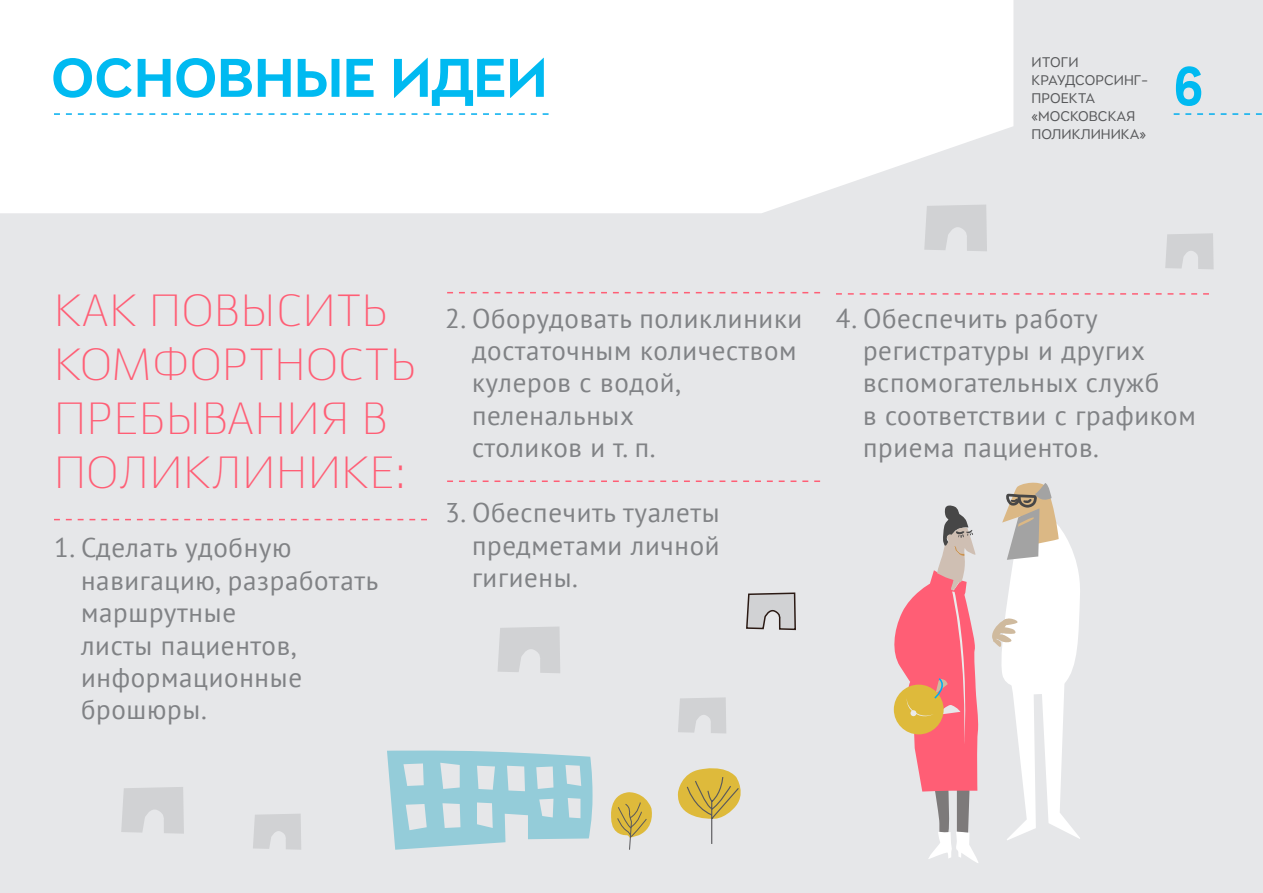
<style>
.page{position:relative;width:1263px;height:893px;background:#e6e7e9}
.page>*{position:absolute;margin:0;border:0;box-sizing:border-box;transform-origin:0 0}
.t1{font:700 58.35px "Littera Plain";color:#00baf1}
.t2{font:300 45px/54px "ALS Ekibastuz";color:#ff5e75}
.t3{font:27px/32.4px "PT Sans";letter-spacing:.025em;color:#808285}
.t4{font:15px/18px "Littera Plain";color:#57585a}
</style>
<div class="page">
<div style="left:0;top:0;width:1013px;height:213px;background:#fff"></div>
<svg style="left:54px;top:113px;width:495px;height:2px"></svg>
<svg style="left:54px;top:519px;width:373px;height:1px"></svg>
<svg style="left:447px;top:292px;width:373px;height:1px"></svg>
<svg style="left:447px;top:480px;width:373px;height:2px"></svg>
<svg style="left:836px;top:293px;width:373px;height:2px"></svg>
<svg style="left:1174px;top:113px;width:88px;height:2px"></svg>
<svg style="left:677px;top:768px;width:64px;height:76px"></svg>
<svg style="left:387px;top:750px;width:205px;height:100px"></svg>
<svg style="left:611px;top:792px;width:41px;height:58px"></svg>
<svg style="left:924px;top:205px;width:63px;height:46px"></svg>
<svg style="left:121px;top:787px;width:63px;height:47px"></svg>
<svg style="left:498px;top:627px;width:62px;height:46px"></svg>
<svg style="left:253px;top:814px;width:48px;height:36px"></svg>
<svg style="left:678px;top:697px;width:48px;height:36px"></svg>
<svg style="left:746px;top:592px;width:50px;height:39px"></svg>
<svg style="left:1165px;top:233px;width:48px;height:36px"></svg>
<svg style="left:992px;top:482px;width:88px;height:358px"></svg>
<svg style="left:893px;top:505px;width:86px;height:358px"></svg>
<p class="t1" style="left:51px;top:42px;width:498px">ОСНОВНЫЕ ИДЕИ</p>
<p class="t4" style="left:1031px;top:53px;width:118px">ИТОГИ<br>КРАУДСОРСИНГ-<br>ПРОЕКТА «МОСКОВСКАЯ<br>ПОЛИКЛИНИКА»</p>
<h1 class="t1" style="left:1174px;top:50px;width:31px">6</h1>
<p class="t2" style="left:54px;top:283px;width:364px">КАК ПОВЫСИТЬ<br>КОМФОРТНОСТЬ<br>ПРЕБЫВАНИЯ В<br>ПОЛИКЛИНИКЕ:</p>
<p class="t3" style="left:81px;top:531px;width:299px;text-indent:-27px">1. Сделать удобную навигацию, разработать маршрутные<br>листы пациентов, информационные брошюры.</p>
<p class="t3" style="left:472px;top:301px;width:332px;text-indent:-27px">2. Оборудовать поликлиники достаточным количеством кулеров с водой, пеленальных<br>столиков и т. п.</p>
<p class="t3" style="left:472px;top:496px;width:249px;text-align:justify;text-indent:-27px">3. Обеспечить туалеты предметами личной гигиены.</p>
<p class="t3" style="left:863px;top:301px;width:334px;text-indent:-27px">4. Обеспечить работу регистратуры и других вспомогательных служб<br>в соответствии с графиком приема пациентов.</p>
</div>
